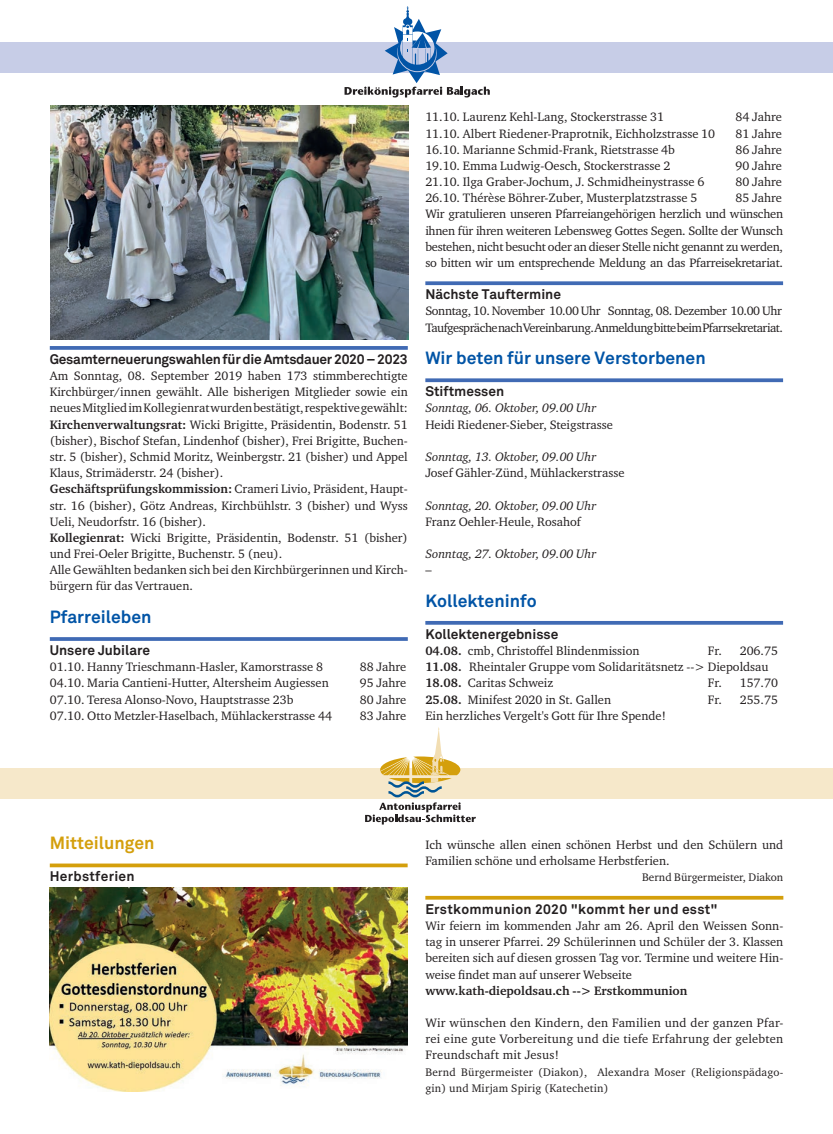
<style>
.page{position:relative;width:833px;height:1134px;background:#fff}
.page>*{position:absolute;margin:0;border:0;box-sizing:border-box;transform-origin:0 0}
.t1{font:700 17.5px "Akkurat";color:#0154a6}
.t2{font:700 17.5px "Akkurat";color:#d49f0c}
.t3{font:700 13.75px "Akkurat";color:#231f20}
.t4{font:700 13.75px "Akkurat";letter-spacing:-.02em;color:#231f20}
.t5{font:700 13.75px "Akkurat";letter-spacing:.02em;color:#231f20}
.t6{font:12.5px/16.1px "Charter ITC Std";color:#231f20;text-align:justify}
.t7{font:italic 12.5px "Charter ITC Std";color:#231f20}
.t8{font:12.5px "Charter ITC Std";letter-spacing:-.04em;color:#231f20}
.t9{font:12.5px "Charter ITC Std";letter-spacing:-.03em;color:#231f20}
.t10{font:700 12.5px "Charter ITC Std";color:#231f20}
.t11{font:11.25px/16.1px "Charter ITC Std";letter-spacing:.02em;color:#231f20}
.t12{font:11.25px "Charter ITC Std";color:#231f20}
.s1{font-weight:700}
</style>
<div class="page">
<div style="left:0;top:42px;width:833px;height:31px;background:#c7cde7"></div>
<svg style="left:344px;top:6px;width:146px;height:91px"></svg>
<svg style="left:50px;top:346px;width:358px;height:4px"></svg>
<svg style="left:50px;top:637px;width:358px;height:4px"></svg>
<svg style="left:425px;top:281px;width:358px;height:4px"></svg>
<svg style="left:425px;top:378px;width:358px;height:4px"></svg>
<svg style="left:425px;top:621px;width:358px;height:4px"></svg>
<img style="left:50px;top:105px;width:358px;height:234px">
<div style="left:0;top:768px;width:833px;height:31px;background:#f6e8ca"></div>
<svg style="left:365px;top:727px;width:111px;height:97px"></svg>
<svg style="left:50px;top:863px;width:357px;height:4px"></svg>
<svg style="left:425px;top:896px;width:358px;height:4px"></svg>
<img style="left:50px;top:888px;width:357px;height:203px">
<p class="t4" style="left:50px;top:350px;width:359px">Gesamterneuerungswahlen für die Amtsdauer 2020 – 2023</p>
<p class="t6" style="left:50px;top:368px;width:359px">Am Sonntag, 08. September 2019 haben 173 stimmberechtigte Kirchbürger/innen gewählt. Alle bisherigen Mitglieder sowie ein neues Mitglied im Kollegienrat wurden bestätigt, respektive gewählt:</p>
<p class="t6" style="left:50px;top:416px;width:359px"><span class="s1">Kirchenverwaltungsrat:</span> Wicki Brigitte, Präsidentin, Bodenstr. 51 (bisher), Bischof Stefan, Lindenhof (bisher), Frei Brigitte, Buchen&shy;str. 5 (bisher), Schmid Moritz, Weinbergstr. 21 (bisher) und Appel Klaus, Strimäderstr. 24 (bisher).</p>
<p class="t6" style="left:50px;top:481px;width:359px"><span class="s1">Geschäftsprüfungskommission:</span> Crameri Livio, Präsident, Haupt&shy;str. 16 (bisher), Götz Andreas, Kirchbühlstr. 3 (bisher) und Wyss Ueli, Neudorfstr. 16 (bisher).</p>
<p class="t6" style="left:50px;top:529px;width:359px"><span class="s1">Kollegienrat:</span> Wicki Brigitte, Präsidentin, Bodenstr. 51 (bisher) und Frei-Oeler Brigitte, Buchenstr. 5 (neu).</p>
<p class="t6" style="left:50px;top:562px;width:359px">Alle Gewählten bedanken sich bei den Kirchbürgerinnen und Kirch&shy;bürgern für das Vertrauen.</p>
<p class="t1" style="left:50px;top:605px;width:103px">Pfarreileben</p>
<p class="t3" style="left:50px;top:641px;width:102px">Unsere Jubilare</p>
<p class="t6" style="left:50px;top:659px;width:275px">01.10. Hanny Trieschmann-Hasler, Kamorstrasse 8</p>
<p class="t6" style="left:360px;top:659px;width:48px">88 Jahre</p>
<p class="t6" style="left:50px;top:675px;width:280px">04.10. Maria Cantieni-Hutter, Altersheim Augiessen</p>
<p class="t6" style="left:360px;top:675px;width:48px">95 Jahre</p>
<p class="t6" style="left:50px;top:691px;width:245px">07.10. Teresa Alonso-Novo, Hauptstrasse 23b</p>
<p class="t6" style="left:360px;top:691px;width:48px">80 Jahre</p>
<p class="t6" style="left:50px;top:707px;width:284px">07.10. Otto Metzler-Haselbach, Mühlackerstrasse 44</p>
<p class="t6" style="left:360px;top:707px;width:48px">83 Jahre</p>
<p class="t6" style="left:425px;top:109px;width:240px">11.10. Laurenz Kehl-Lang, Stockerstrasse 31</p>
<p class="t6" style="left:735px;top:109px;width:48px">84 Jahre</p>
<p class="t6" style="left:425px;top:125px;width:291px">11.10. Albert Riedener-Praprotnik, Eichholzstrasse 10</p>
<p class="t6" style="left:735px;top:125px;width:48px">81 Jahre</p>
<p class="t6" style="left:425px;top:141px;width:251px">16.10. Marianne Schmid-Frank, Rietstrasse 4b</p>
<p class="t6" style="left:735px;top:141px;width:48px">86 Jahre</p>
<p class="t6" style="left:425px;top:157px;width:246px">19.10. Emma Ludwig-Oesch, Stockerstrasse 2</p>
<p class="t6" style="left:735px;top:157px;width:48px">90 Jahre</p>
<p class="t6" style="left:425px;top:174px;width:280px">21.10. Ilga Graber-Jochum, J. Schmidheinystrasse 6</p>
<p class="t6" style="left:735px;top:174px;width:48px">80 Jahre</p>
<p class="t6" style="left:425px;top:190px;width:273px">26.10. Thérèse Böhrer-Zuber, Musterplatzstrasse 5</p>
<p class="t6" style="left:735px;top:190px;width:48px">85 Jahre</p>
<p class="t6" style="left:425px;top:206px;width:359px">Wir gratulieren unseren Pfarreiangehörigen herzlich und wünschen ihnen für ihren weiteren Lebensweg Gottes Segen. Sollte der Wunsch bestehen, nicht besucht oder an dieser Stelle nicht genannt zu werden, so bitten wir um entsprechende Meldung an das Pfarreisekretariat.</p>
<p class="t3" style="left:425px;top:286px;width:137px">Nächste Tauftermine</p>
<p class="t9" style="left:425px;top:303px;width:358px">Sonntag, 10. November 10.00 Uhr Sonntag, 08. Dezember 10.00 Uhr</p>
<p class="t8" style="left:425px;top:320px;width:359px">Taufgespräche nach Vereinbarung. Anmeldung bitte beim Pfarrsekretariat.</p>
<p class="t1" style="left:425px;top:347px;width:282px">Wir beten für unsere Verstorbenen</p>
<p class="t3" style="left:425px;top:383px;width:80px">Stiftmessen</p>
<p class="t7" style="left:425px;top:400px;width:172px">Sonntag, 06. Oktober, 09.00 Uhr</p>
<p class="t6" style="left:425px;top:416px;width:189px">Heidi Riedener-Sieber, Steigstrasse</p>
<p class="t7" style="left:425px;top:449px;width:172px">Sonntag, 13. Oktober, 09.00 Uhr</p>
<p class="t6" style="left:425px;top:465px;width:201px">Josef Gähler-Zünd, Mühlackerstrasse</p>
<p class="t7" style="left:425px;top:498px;width:172px">Sonntag, 20. Oktober, 09.00 Uhr</p>
<p class="t6" style="left:425px;top:513px;width:157px">Franz Oehler-Heule, Rosahof</p>
<p class="t7" style="left:425px;top:546px;width:172px">Sonntag, 27. Oktober, 09.00 Uhr</p>
<p class="t6" style="left:425px;top:562px;width:8px">–</p>
<p class="t1" style="left:425px;top:589px;width:113px">Kollekteninfo</p>
<p class="t3" style="left:425px;top:625px;width:134px">Kollektenergebnisse</p>
<p class="t6" style="left:425px;top:642px;width:216px"><span class="s1">04.08.</span> cmb, Christoffel Blindenmission</p>
<p class="t6" style="left:708px;top:642px;width:72px">Fr. 206.75</p>
<p class="t6" style="left:425px;top:659px;width:345px"><span class="s1">11.08.</span> Rheintaler Gruppe vom Solidaritätsnetz --&gt; Diepoldsau</p>
<p class="t6" style="left:425px;top:675px;width:129px"><span class="s1">18.08.</span> Caritas Schweiz</p>
<p class="t6" style="left:708px;top:675px;width:72px">Fr. 157.70</p>
<p class="t6" style="left:425px;top:691px;width:187px"><span class="s1">25.08.</span> Minifest 2020 in St. Gallen</p>
<p class="t6" style="left:708px;top:691px;width:72px">Fr. 255.75</p>
<p class="t6" style="left:425px;top:707px;width:242px">Ein herzliches Vergelt's Gott für Ihre Spende!</p>
<p class="t2" style="left:50px;top:832px;width:106px">Mitteilungen</p>
<p class="t5" style="left:50px;top:868px;width:86px">Herbstferien</p>
<p class="t6" style="left:425px;top:836px;width:359px">Ich wünsche allen einen schönen Herbst und den Schülern und</p>
<p class="t6" style="left:425px;top:853px;width:246px">Familien schöne und erholsame Herbstferien.</p>
<p class="t12" style="left:642px;top:870px;width:143px">Bernd Bürgermeister, Diakon</p>
<p class="t5" style="left:425px;top:900px;width:294px">Erstkommunion 2020 "kommt her und esst"</p>
<p class="t6" style="left:425px;top:917px;width:359px">Wir feiern im kommenden Jahr am 26. April den Weissen Sonn&shy;tag in unserer Pfarrei. 29 Schülerinnen und Schüler der 3. Klassen</p>
<p class="t6" style="left:425px;top:950px;width:359px">bereiten sich auf diesen grossen Tag vor. Termine und weitere Hin&shy;weise findet man auf unserer Webseite</p>
<p class="t10" style="left:425px;top:983px;width:263px">www.kath-diepoldsau.ch --&gt; Erstkommunion</p>
<p class="t6" style="left:425px;top:1014px;width:359px">Wir wünschen den Kindern, den Familien und der ganzen Pfar&shy;rei eine gute Vorbereitung und die tiefe Erfahrung der gelebten Freundschaft mit Jesus!</p>
<p class="t11" style="left:425px;top:1063px;width:359px">Bernd Bürgermeister (Diakon), Alexandra Moser (Religionspädago&shy;gin) und Mirjam Spirig (Katechetin)</p>
</div>
